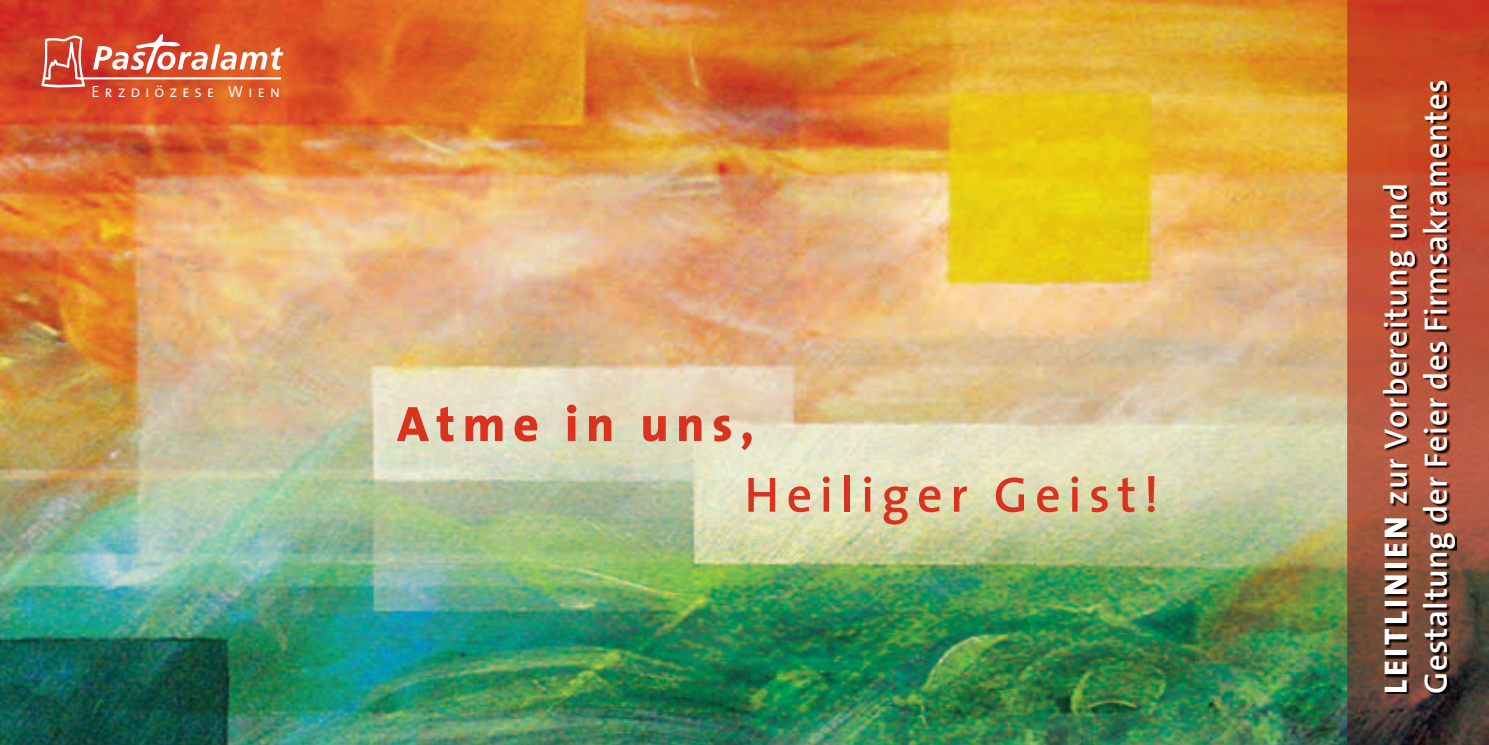
<style>
.page{position:relative;width:1489px;height:745px;background:#fff}
.page>*{position:absolute;margin:0;border:0;box-sizing:border-box;transform-origin:0 0}
.t1{font:600 50px "The Sans";letter-spacing:.15em;color:#d93320}
.t2{font:800 50px "The Sans";letter-spacing:.15em;color:#d93320}
.t3{font:600 32.5px/40px "The Sans";letter-spacing:.015em;color:#fff}
.t4{font:16.25px "The Sans Semi Light Caps";letter-spacing:.3em;color:#fff}
.s1{font-weight:800}
</style>
<div class="page">
<img style="left:0;top:0;width:1488px;height:744px">
<hr style="left:80px;top:77px;width:201px;height:2px;background:#fff">
<svg style="left:93px;top:34px;width:190px;height:40px"></svg>
<svg style="left:41px;top:36px;width:44px;height:51px"></svg>
<img style="left:1384px;top:82px;width:72px;height:611px">
<p class="t4" style="left:91px;top:78px;width:190px">Erzdiözese Wien</p>
<p class="t3" style="left:1374px;top:693px;width:615px;rotate:-90deg"><span class="s1">LEITLINIEN</span> zur Vorbereitung und<br>Gestaltung der Feier des Firmsakramentes</p>
<h1 class="t2" style="left:397px;top:381px;width:358px">Atme in uns,</h1>
<h1 class="t1" style="left:744px;top:453px;width:416px">Heiliger Geist!</h1>
</div>
